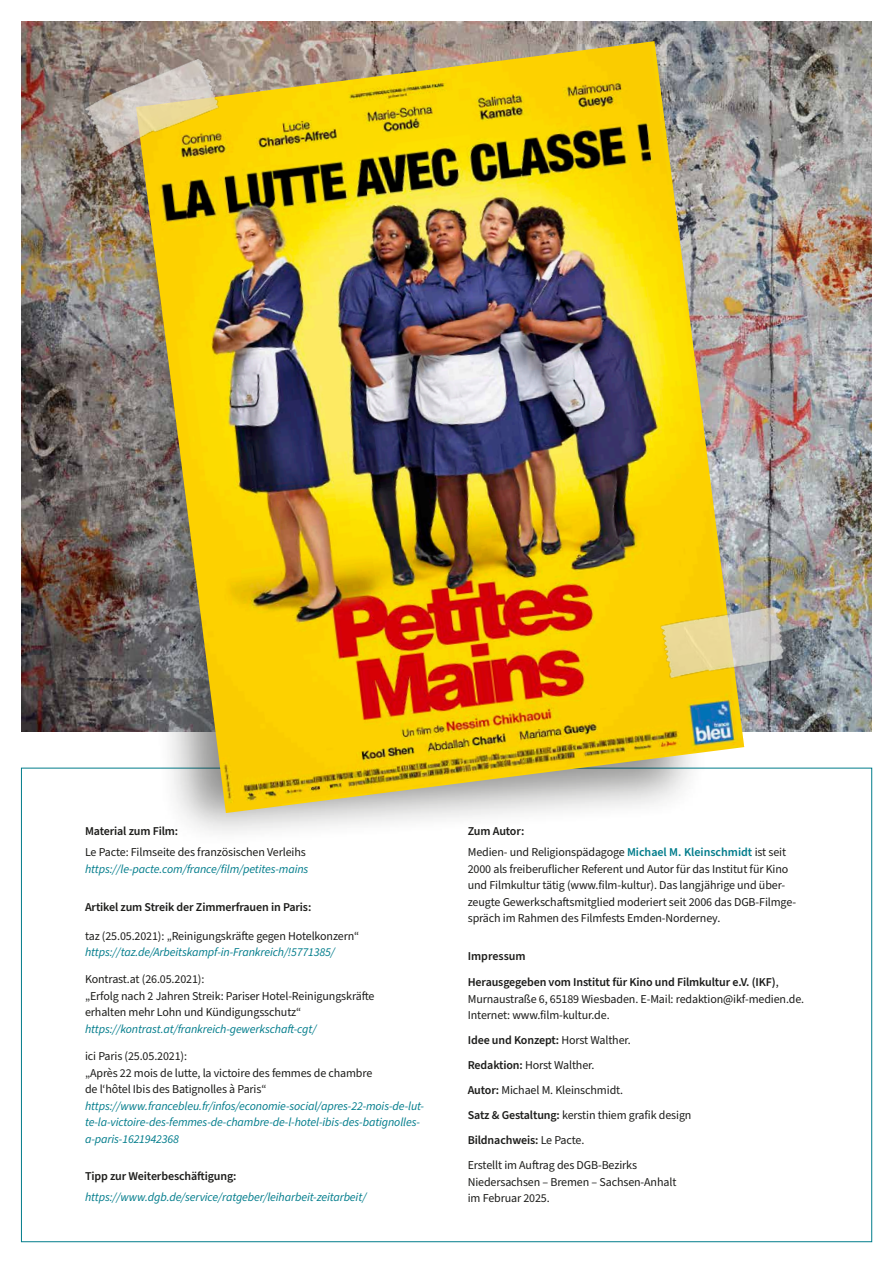
<style>
.page{position:relative;width:893px;height:1263px;background:#fff}
.page>*{position:absolute;margin:0;border:0;box-sizing:border-box;transform-origin:0 0}
.t1{font:12px/16.5px "Source Sans Pro";letter-spacing:-.01em;color:#1d1d1b}
.t2{font:italic 12px/16.5px "Source Sans Pro";letter-spacing:-.01em;color:#007c8b}
.t3{font:600 12px/26.2px "Source Sans Pro";letter-spacing:-.01em;color:#1d1d1b}
.s1{font-weight:600}
.s2{font-weight:600;color:#007c8b}
.s3{font-weight:400}
</style>
<div class="page">
<img style="left:21px;top:21px;width:851px;height:710px">
<div style="left:21px;top:768px;width:851px;height:474px;background:#fff;border:1px solid #007c8b"></div>
<div style="left:117px;top:71px;width:591px;height:777px;background:#1d1d1b;opacity:.5"></div>
<img style="left:136px;top:41px;width:608px;height:772px">
<img style="left:79px;top:51px;width:151px;height:113px">
<img style="left:653px;top:596px;width:146px;height:89px">
<p class="t3" style="left:85px;top:819px;width:95px">Material zum Film:</p>
<p class="t1" style="left:85px;top:844px;width:222px">Le Pacte: Filmseite des französischen Verleihs</p>
<p class="t2" style="left:85px;top:861px;width:225px">https://le-pacte.com/france/film/petites-mains</p>
<p class="t3" style="left:85px;top:894px;width:228px">Artikel zum Streik der Zimmerfrauen in Paris:</p>
<p class="t1" style="left:85px;top:928px;width:276px">taz (25.05.2021): „Reinigungskräfte gegen Hotelkonzern“</p>
<p class="t2" style="left:85px;top:944px;width:251px">https://taz.de/Arbeitskampf-in-Frankreich/!5771385/</p>
<p class="t1" style="left:85px;top:971px;width:291px">Kontrast.at (26.05.2021):<br>„Erfolg nach 2 Jahren Streik: Pariser Hotel-Reinigungskräfte erhalten mehr Lohn und Kündigungsschutz“</p>
<p class="t2" style="left:85px;top:1021px;width:233px">https://kontrast.at/frankreich-gewerkschaft-cgt/</p>
<p class="t1" style="left:85px;top:1048px;width:289px">ici Paris (25.05.2021):<br>„Après 22 mois de lutte, la victoire des femmes de chambre de l‘hôtel Ibis des Batignolles à Paris“</p>
<p class="t2" style="left:85px;top:1098px;width:341px">https://www.francebleu.fr/infos/economie-social/apres-22-mois-de-lut&shy;te-la-victoire-des-femmes-de-chambre-de-l-hotel-ibis-des-batignolles&shy;a-paris-1621942368</p>
<p class="t3" style="left:85px;top:1163px;width:153px">Tipp zur Weiterbeschäftigung:</p>
<p class="t2" style="left:85px;top:1189px;width:283px">https://www.dgb.de/service/ratgeber/leiharbeit-zeitarbeit/</p>
<p class="t1" style="left:468px;top:821px;width:320px;line-height:20.7px"><span class="s1">Zum Autor:<br></span>Medien- und Religionspädagoge <span class="s2">Michael M. Kleinschmidt</span> ist seit</p>
<p class="t1" style="left:468px;top:861px;width:330px">2000 als freiberuflicher Referent und Autor für das Institut für Kino und Filmkultur tätig (www.film-kultur). Das langjährige und über&shy;zeugte Gewerkschaftsmitglied moderiert seit 2006 das DGB-Filmge&shy;spräch im Rahmen des Filmfests Emden-Norderney.</p>
<p class="t3" style="left:468px;top:943px;width:312px">Impressum<br>Herausgegeben vom Institut für Kino und Filmkultur e.V. (IKF)<span class="s3">,</span></p>
<p class="t1" style="left:468px;top:991px;width:338px">Murnaustraße 6, 65189 Wiesbaden. E-Mail: redaktion@ikf-medien.de.<br>Internet: www.film-kultur.de.</p>
<p class="t1" style="left:468px;top:1028px;width:225px;line-height:25px"><span class="s1">Idee und Konzept:</span> Horst Walther.<br><span class="s1">Redaktion:</span> Horst Walther.<br><span class="s1">Autor:</span> Michael M. Kleinschmidt.<br><span class="s1">Satz &amp; Gestaltung:</span> kerstin thiem grafik design <span class="s1">Bildnachweis:</span> Le Pacte.<br>Erstellt im Auftrag des DGB-Bezirks</p>
<p class="t1" style="left:468px;top:1174px;width:210px">Niedersachsen – Bremen – Sachsen-Anhalt im Februar 2025.</p>
</div>
